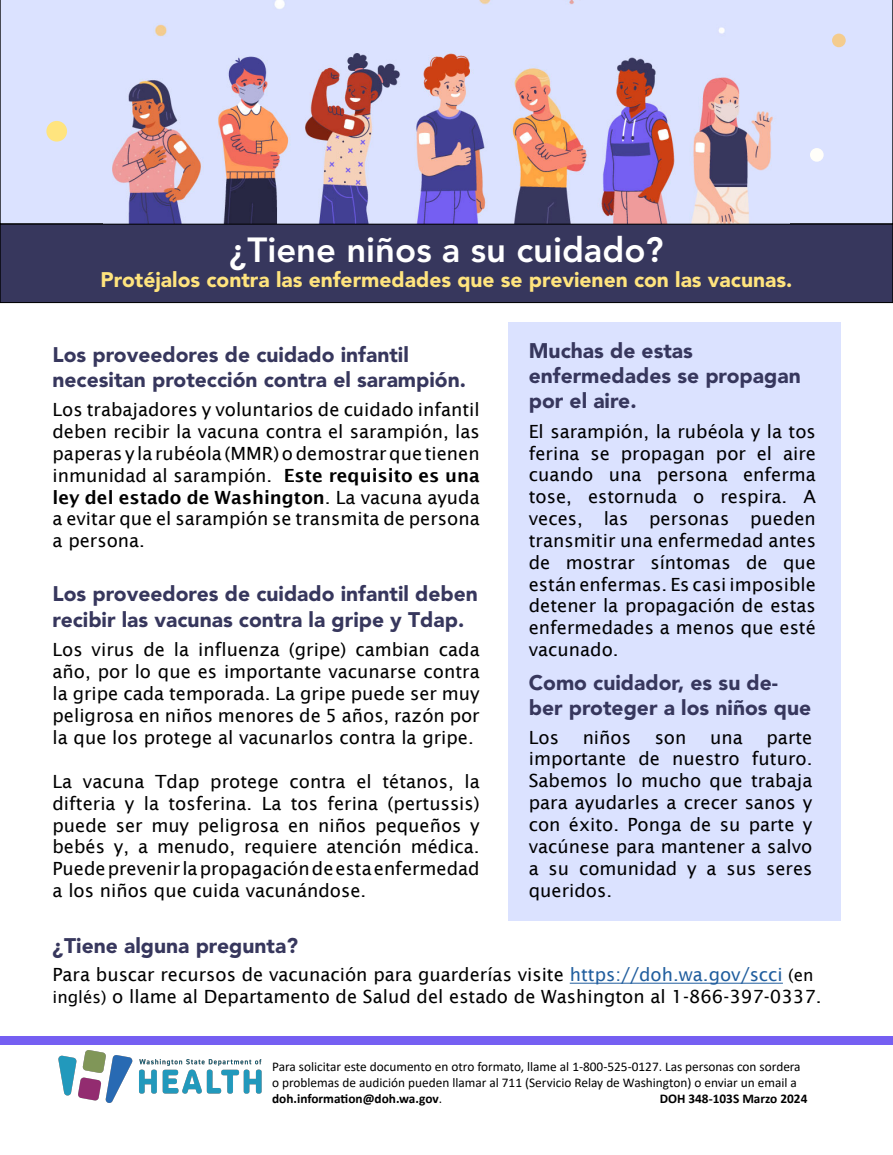
<style>
.page{position:relative;width:893px;height:1155px;background:#fff}
.page>*{position:absolute;margin:0;border:0;box-sizing:border-box;transform-origin:0 0}
.t1{font:800 34.65px "Avenir";color:#fff}
.t2{font:900 21px/25.2px "Avenir";color:#37375d}
.t3{font:900 21px "Avenir";color:#ffe47e}
.t4{font:18.2px/21.8px "Lucida Sans";color:#000;text-align:justify}
.t5{font:13.3px/16px "Calibri";color:#000}
.t6{font:700 13.3px "Calibri";color:#000}
.s1{font-weight:600}
.s2{color:#215e9e}
.s3{font-size:16.8px}
.s4{font-weight:700}
</style>
<div class="page">
<div style="left:0;top:0;width:892px;height:224px;background:#dbe2ff"></div>
<img style="left:103px;top:0;width:686px;height:224px">
<div style="left:0;top:224px;width:892px;height:79px;background:#37375d"></div>
<div style="left:0;top:224px;width:892px;height:79px;border:1px solid #000"></div>
<div style="left:46px;top:121px;width:21px;height:21px;background:#ffe47e;border-radius:50%"></div>
<div style="left:810px;top:148px;width:13px;height:14px;background:#fffef9;border-radius:50%"></div>
<div style="left:832px;top:34px;width:13px;height:13px;background:#f4cc8e;border-radius:50%"></div>
<img style="left:58px;top:1050px;width:204px;height:53px">
<div style="left:0;top:1036px;width:892px;height:9px;background:#755ff2"></div>
<div style="left:507px;top:322px;width:333px;height:598px;background:#dbe2ff"></div>
<hr style="left:569px;top:983px;width:213px;height:1px;background:#215e9e">
<h1 class="t1" style="left:229px;top:225px;width:435px">¿Tiene niños a su cuidado?</h1>
<p class="t3" style="left:101px;top:265px;width:693px">Protéjalos contra las enfermedades que se previenen con las vacunas.</p>
<p class="t2" style="left:52px;top:343px;width:415px">Los proveedores de cuidado infantil necesitan protección contra el sarampión.</p>
<p class="t4" style="left:52px;top:399px;width:429px">Los trabajadores y voluntarios de cuidado infantil deben recibir la vacuna contra el sarampión, las paperas y la rubéola (MMR) o demostrar que tienen inmunidad al sarampión. <span class="s1">Este requisito es una ley del estado de Washington</span>. La vacuna ayuda a evitar que el sarampión se transmita de persona a persona.</p>
<p class="t2" style="left:52px;top:582px;width:427px">Los proveedores de cuidado infantil deben recibir las vacunas contra la gripe y Tdap.</p>
<p class="t4" style="left:52px;top:639px;width:429px;line-height:22px">Los virus de la influenza (gripe) cambian cada año, por lo que es importante vacunarse contra la gripe cada temporada. La gripe puede ser muy peligrosa en niños menores de 5 años, razón por la que los protege al vacunarlos contra la gripe.</p>
<p class="t4" style="left:52px;top:770px;width:428px">La vacuna Tdap protege contra el tétanos, la difteria y la tosferina. La tos ferina (pertussis) puede ser muy peligrosa en niños pequeños y bebés y, a menudo, requiere atención médica.<br>Puede prevenir la propagación de esta enfermedad a los niños que cuida vacunándose.</p>
<p class="t2" style="left:528px;top:339px;width:273px">Muchas de estas enfermedades se propagan por el aire.</p>
<p class="t4" style="left:528px;top:420px;width:289px">El sarampión, la rubéola y la tos ferina se propagan por el aire cuando una persona enferma tose, estornuda o respira. A veces, las personas pueden transmitir una enfermedad antes de mostrar síntomas de que están enfermas. Es casi imposible detener la propagación de estas enfermedades a menos que esté vacunado.</p>
<p class="t2" style="left:528px;top:671px;width:284px">Como cuidador, es su de&shy;ber proteger a los niños que</p>
<p class="t4" style="left:528px;top:726px;width:32px">Los</p>
<p class="t4" style="left:582px;top:726px;width:50px">niños</p>
<p class="t4" style="left:654px;top:726px;width:33px">son</p>
<p class="t4" style="left:710px;top:726px;width:34px">una</p>
<p class="t4" style="left:528px;top:726px;width:285px;text-indent:238px">parte importante de nuestro futuro.<br>Sabemos lo mucho que trabaja para ayudarles a crecer sanos y con éxito. Ponga de su parte y vacúnese para mantener a salvo a su comunidad y a sus seres queridos.</p>
<p class="t2" style="left:52px;top:935px;width:247px">¿Tiene alguna pregunta?</p>
<p class="t4" style="left:52px;top:964px;width:770px">Para buscar recursos de vacunación para guarderías visite <span class="s2">https://doh.wa.gov/scci</span> <span class="s3">(en inglés)</span> o llame al Departamento de Salud del estado de Washington al 1-866-397-0337.</p>
<p class="t5" style="left:272px;top:1058px;width:530px">Para solicitar este documento en otro formato, llame al 1-800-525-0127. Las personas con sordera o problemas de audición pueden llamar al 711 (Servicio Relay de Washington) o enviar un email a <span class="s4">doh.information@doh.wa.gov</span>.</p>
<p class="t6" style="left:659px;top:1089px;width:149px">DOH 348-103S Marzo 2024</p>
</div>
